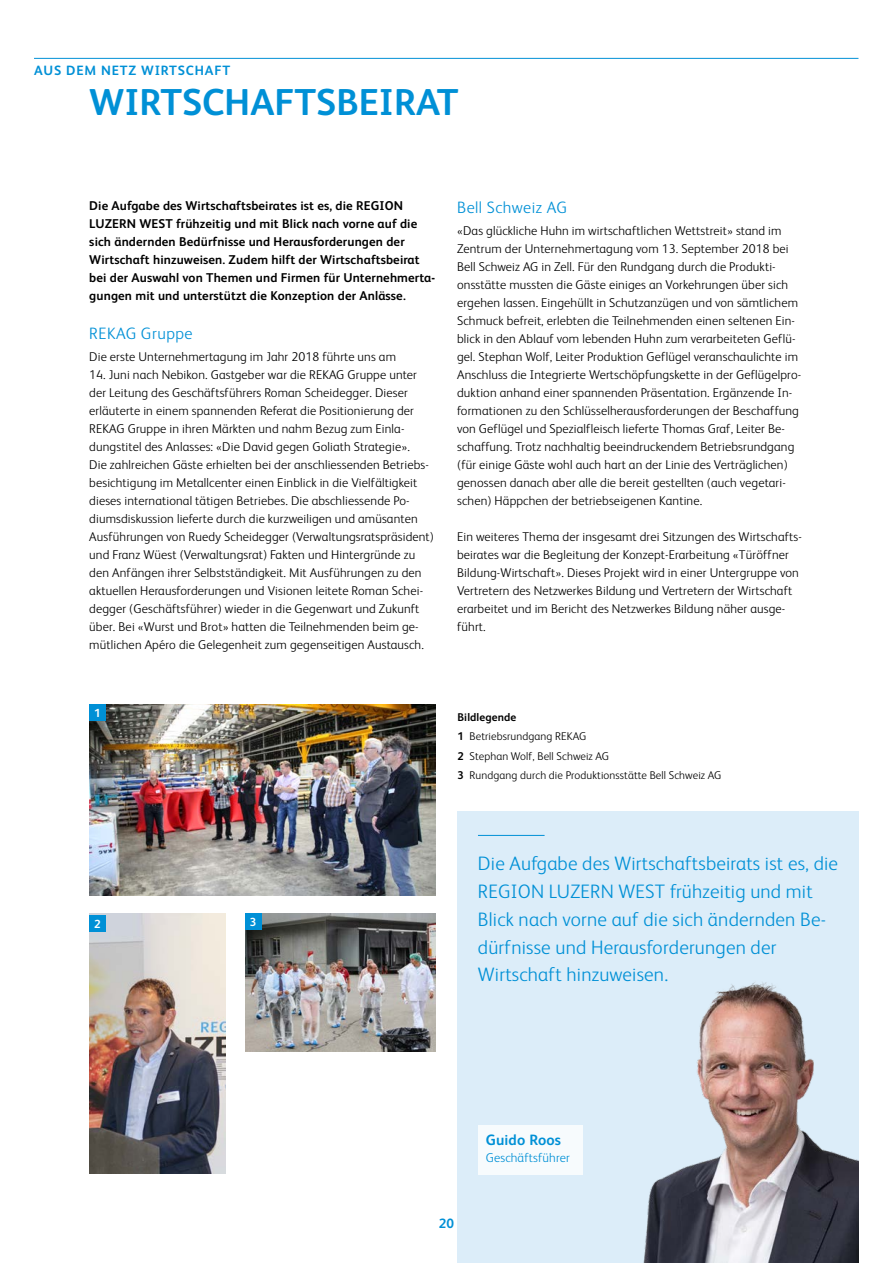
<style>
.page{position:relative;width:893px;height:1263px;background:#fff}
.page>*{position:absolute;margin:0;border:0;box-sizing:border-box;transform-origin:0 0}
.t1{font:700 37.5px "FS Albert";color:#0090d6}
.t2{font:300 19.5px/27.8px "FS Albert";letter-spacing:.01em;color:#0090d6}
.t3{font:300 16.5px "FS Albert";letter-spacing:.03em;color:#0090d6}
.t4{font:700 15px "FS Albert";letter-spacing:.01em;color:#0090d6}
.t5{font:700 13.5px "FS Albert";letter-spacing:.06em;color:#0090d6}
.t6{font:300 12.75px/18px "FS Albert";letter-spacing:.01em;color:#000}
.t7{font:700 12.75px/18px "FS Albert";letter-spacing:.01em;color:#000}
.t8{font:300 12.75px "FS Albert";letter-spacing:.01em;color:#0090d6}
.t9{font:700 11.7px "FS Albert";color:#fff}
.t10{font:300 11.25px/19.5px "FS Albert";letter-spacing:.01em;color:#000}
.s1{font-weight:700}
</style>
<div class="page">
<div style="left:457px;top:812px;width:402px;height:451px;background:#dcedf9"></div>
<img style="left:89px;top:914px;width:136px;height:260px">
<img style="left:245px;top:914px;width:191px;height:138px">
<hr style="left:34px;top:58px;width:824px;height:1px;background:#0090d6">
<div style="left:245px;top:914px;width:16px;height:16px;background:#0090d6"></div>
<img style="left:89px;top:704px;width:347px;height:191px">
<div style="left:89px;top:915px;width:16px;height:16px;background:#0090d6"></div>
<div style="left:89px;top:705px;width:16px;height:16px;background:#0090d6"></div>
<div style="left:479px;top:1124px;width:104px;height:50px;background:#f7fbfd"></div>
<hr style="left:478px;top:835px;width:67px;height:1px;background:#0090d6">
<img style="left:643px;top:982px;width:216px;height:281px">
<p class="t5" style="left:34px;top:61px;width:198px">AUS DEM NETZ WIRTSCHAFT</p>
<h1 class="t1" style="left:89px;top:77px;width:371px">WIRTSCHAFTSBEIRAT</h1>
<p class="t7" style="left:89px;top:196px;width:347px">Die Aufgabe des Wirtschaftsbeirates ist es, die REGION LUZERN WEST frühzeitig und mit Blick nach vorne auf die sich ändernden Bedürfnisse und Herausforderungen der Wirtschaft hinzuweisen. Zudem hilft der Wirtschaftsbeirat bei der Auswahl von Themen und Firmen für Unternehmerta&shy;gungen mit und unterstützt die Konzeption der Anlässe.</p>
<p class="t3" style="left:89px;top:322px;width:105px">REKAG Gruppe</p>
<p class="t6" style="left:89px;top:347px;width:308px">Die erste Unternehmertagung im Jahr 2018 führte uns am</p>
<p class="t6" style="left:89px;top:365px;width:346px">14. Juni nach Nebikon. Gastgeber war die REKAG Gruppe unter der Leitung des Geschäftsführers Roman Scheidegger. Dieser erläuterte in einem spannenden Referat die Positionierung der REKAG Gruppe in ihren Märkten und nahm Bezug zum Einla&shy;dungstitel des Anlasses: «Die David gegen Goliath Strategie».<br>Die zahlreichen Gäste erhielten bei der anschliessenden Betriebs&shy;besichtigung im Metallcenter einen Einblick in die Vielfältigkeit dieses international tätigen Betriebes. Die abschliessende Po&shy;diumsdiskussion lieferte durch die kurzweiligen und amüsanten Ausführungen von Ruedy Scheidegger (Verwaltungsratspräsident) und Franz Wüest (Verwaltungsrat) Fakten und Hintergründe zu den Anfängen ihrer Selbstständigkeit. Mit Ausführungen zu den aktuellen Herausforderungen und Visionen leitete Roman Schei&shy;degger (Geschäftsführer) wieder in die Gegenwart und Zukunft über. Bei «Wurst und Brot» hatten die Teilnehmenden beim ge&shy;mütlichen Apéro die Gelegenheit zum gegenseitigen Austausch.</p>
<p class="t3" style="left:457px;top:196px;width:111px">Bell Schweiz AG</p>
<p class="t6" style="left:457px;top:221px;width:346px">«Das glückliche Huhn im wirtschaftlichen Wettstreit» stand im Zentrum der Unternehmertagung vom 13. September 2018 bei Bell Schweiz AG in Zell. Für den Rundgang durch die Produkti&shy;onsstätte mussten die Gäste einiges an Vorkehrungen über sich ergehen lassen. Eingehüllt in Schutzanzügen und von sämtlichem Schmuck befreit, erlebten die Teilnehmenden einen seltenen Ein&shy;blick in den Ablauf vom lebenden Huhn zum verarbeiteten Geflü&shy;gel. Stephan Wolf, Leiter Produktion Geflügel veranschaulichte im Anschluss die Integrierte Wertschöpfungskette in der Geflügelpro&shy;duktion anhand einer spannenden Präsentation. Ergänzende In&shy;formationen zu den Schlüsselherausforderungen der Beschaffung von Geflügel und Spezialfleisch lieferte Thomas Graf, Leiter Be&shy;schaffung. Trotz nachhaltig beeindruckendem Betriebsrundgang (für einige Gäste wohl auch hart an der Linie des Verträglichen) genossen danach aber alle die bereit gestellten (auch vegetari&shy;schen) Häppchen der betriebseigenen Kantine.</p>
<p class="t6" style="left:457px;top:527px;width:346px">Ein weiteres Thema der insgesamt drei Sitzungen des Wirtschafts&shy;beirates war die Begleitung der Konzept-Erarbeitung «Türöffner Bildung-Wirtschaft». Dieses Projekt wird in einer Untergruppe von Vertretern des Netzwerkes Bildung und Vertretern der Wirtschaft erarbeitet und im Bericht des Netzwerkes Bildung näher ausge&shy;führt.</p>
<p class="t9" style="left:94px;top:705px;width:8px">1</p>
<p class="t10" style="left:457px;top:707px;width:265px"><span class="s1">Bildlegende<br>1</span> Betriebsrundgang REKAG<br><span class="s1">2</span> Stephan Wolf, Bell Schweiz AG<br><span class="s1">3</span> Rundgang durch die Produktionsstätte Bell Schweiz AG</p>
<p class="t9" style="left:94px;top:915px;width:8px">2</p>
<p class="t9" style="left:250px;top:914px;width:8px">3</p>
<h2 class="t2" style="left:478px;top:849px;width:362px">Die Aufgabe des Wirtschaftsbeirats ist es, die REGION LUZERN WEST frühzeitig und mit Blick nach vorne auf die sich ändernden Be&shy;dürfnisse und Herausforderungen der Wirtschaft hinzuweisen.</h2>
<p class="t4" style="left:486px;top:1130px;width:77px">Guido Roos</p>
<p class="t8" style="left:486px;top:1149px;width:86px">Geschäftsführer</p>
<p class="t5" style="left:439px;top:1214px;width:17px">20</p>
</div>
